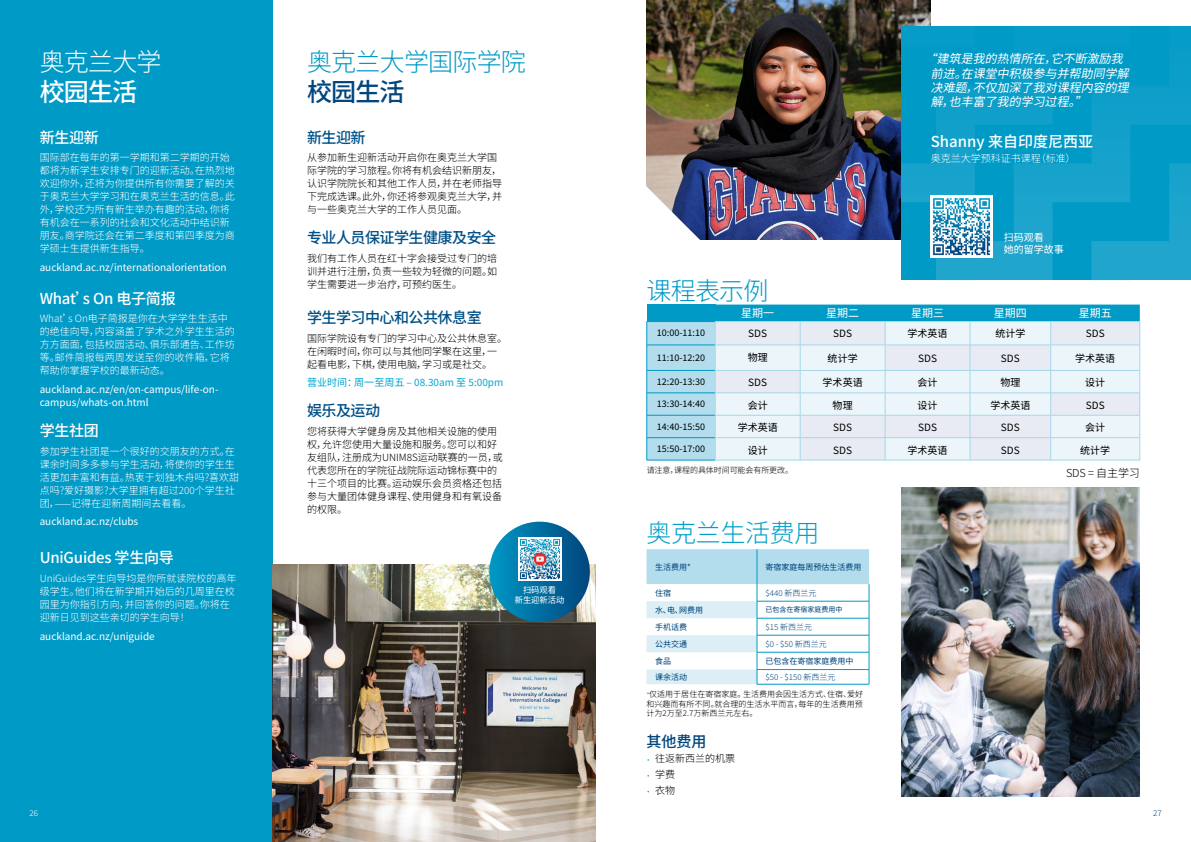
<style>
.page{position:relative;width:1191px;height:842px;background:#fff}
.page>*{position:absolute;margin:0;border:0;box-sizing:border-box;transform-origin:0 0}
.t1{font:100 25px "Noto Sans SC";letter-spacing:-.03em;color:#009ac7}
.t2{font:100 25px/30px "Noto Sans SC";letter-spacing:-.03em;color:#fff}
.t3{font:100 25px "Noto Sans SC";letter-spacing:-.015em;color:#00a1cb}
.t4{font:100 25px "Noto Sans SC";color:#00467f}
.t5{font:100 15px "Noto Sans SC";letter-spacing:-.015em;color:#fff}
.t6{font:100 15px "Noto Sans SC";letter-spacing:-.035em;color:#005188}
.t7{font:100 15px "Noto Sans SC";color:#00467f}
.t8{font:italic 100 12px/14.4px "Noto Sans SC";color:#fff}
.t9{font:100 11px "Noto Sans SC";color:#fff}
.t10{font:100 11px "Noto Sans SC";letter-spacing:-.01em;color:#000}
.t11{font:100 10px/13px "Noto Sans SC";color:#fff}
.t12{font:100 10px/13px "Noto Sans SC";color:#000}
.t13{font:100 10px "Noto Sans SC";color:#00a8d0}
.t14{font:100 9px "Noto Sans SC";color:#000}
.t15{font:100 8.3px/9.9px "Noto Sans SC";color:#fff;text-align:center}
.t16{font:100 8px/17.1px "Noto Sans SC";color:#000}
.t17{font:100 8px "Noto Sans SC";color:#00467f}
.t18{font:100 8px "Noto Sans SC";letter-spacing:-.01em;color:#4d494a}
.t19{font:100 8px "Noto Sans SC";color:#fff}
.t20{font:100 7px "Noto Sans SC";color:#00467f}
.s1{color:#00467f}
.s2{font-family:"National";font-weight:300;font-style:italic;color:#4d494a}
.s3{font-family:"National";font-weight:400;color:#fff}
</style>
<div class="page">
<img style="left:646px;top:0;width:284px;height:240px">
<svg style="left:902px;top:26px;width:289px;height:254px;background:#0b9dc9"></svg>
<img style="left:930px;top:195px;width:62px;height:62px">
<svg style="left:646px;top:183px;width:57px;height:57px"></svg>
<div style="left:0;top:0;width:272px;height:842px;background:#009ac7"></div>
<img style="left:272px;top:564px;width:324px;height:278px">
<img style="left:901px;top:488px;width:239px;height:308px">
<svg style="left:489px;top:522px;width:101px;height:100px;background:#0571a2"></svg>
<img style="left:518px;top:538px;width:43px;height:43px">
<svg style="left:646px;top:549px;width:224px;height:135px"></svg>
<hr style="left:757px;top:684px;width:112px;height:1px;background:#009ac7">
<hr style="left:646px;top:460px;width:69px;height:1px;background:#009ac7">
<svg style="left:646px;top:305px;width:494px;height:155px;background:#c3e3ef"></svg>
<hr style="left:715px;top:460px;width:85px;height:1px;background:#a5d7e9">
<hr style="left:800px;top:460px;width:85px;height:1px;background:#a5d7e9">
<hr style="left:885px;top:460px;width:85px;height:1px;background:#a5d7e9">
<hr style="left:970px;top:460px;width:80px;height:1px;background:#a5d7e9">
<hr style="left:1050px;top:460px;width:90px;height:1px;background:#a5d7e9">
<h1 class="t2" style="left:40px;top:47px;width:123px">奥克兰大学校园生活</h1>
<h2 class="t5" style="left:40px;top:129px;width:61px">新生迎新</h2>
<p class="t11" style="left:40px;top:151px;width:196px">国际部在每年的第一学期和第二学期的开始都将为新学生安排专门的迎新活动。在热烈地欢迎你外，还将为你提供所有你需要了解的关于奥克兰大学学习和在奥克兰生活的信息。此外，学校还为所有新生举办有趣的活动，你将有机会在一系列的社会和文化活动中结识新朋友。商学院还会在第二季度和第四季度为商学硕士生提供新生指导。</p>
<p class="t11" style="left:40px;top:261px;width:188px">auckland.ac.nz/internationalorientation</p>
<h2 class="t5" style="left:40px;top:290px;width:137px">What’s On 电子简报</h2>
<p class="t11" style="left:40px;top:312px;width:197px">What’s On电子简报是你在大学学生生活中的绝佳向导，内容涵盖了学术之外学生生活的方方面面，包括校园活动、俱乐部通告、工作坊等。邮件简报每两周发送至你的收件箱，它将帮助你掌握学校的最新动态。</p>
<p class="t11" style="left:40px;top:383px;width:180px">auckland.ac.nz/en/on-campus/life-on&shy;campus/whats-on.html</p>
<h2 class="t5" style="left:40px;top:422px;width:61px">学生社团</h2>
<p class="t11" style="left:40px;top:445px;width:201px">参加学生社团是一个很好的交朋友的方式。在课余时间多多参与学生活动，将使你的学生生活更加丰富和有益。热衷于划独木舟吗?喜欢甜点吗?爱好摄影?大学里拥有超过200个学生社团，——记得在迎新周期间去看看。</p>
<p class="t11" style="left:40px;top:515px;width:100px">auckland.ac.nz/clubs</p>
<h2 class="t5" style="left:40px;top:549px;width:136px">UniGuides 学生向导</h2>
<p class="t11" style="left:40px;top:572px;width:198px">UniGuides学生向导均是你所就读院校的高年级学生。他们将在新学期开始后的几周里在校园里为你指引方向，并回答你的问题。你将在迎新日见到这些亲切的学生向导！</p>
<p class="t11" style="left:40px;top:630px;width:117px">auckland.ac.nz/uniguide</p>
<p class="t19" style="left:30px;top:808px;width:10px">26</p>
<h1 class="t1" style="left:307px;top:48px;width:220px">奥克兰大学国际学院</h1>
<h1 class="t4" style="left:307px;top:78px;width:99px">校园生活</h1>
<h2 class="t6" style="left:307px;top:129px;width:60px">新生迎新</h2>
<p class="t12" style="left:307px;top:151px;width:196px">从参加新生迎新活动开启你在奥克兰大学国际学院的学习旅程。你将有机会结识新朋友，认识学院院长和其他工作人员，并在老师指导下完成选课。此外，你还将参观奥克兰大学，并与一些奥克兰大学的工作人员见面。</p>
<h2 class="t6" style="left:307px;top:229px;width:191px">专业人员保证学生健康及安全</h2>
<p class="t12" style="left:307px;top:252px;width:191px;text-align:justify">我们有工作人员在红十字会接受过专门的培训并进行注册，负责一些较为轻微的问题。如学生需要进一步治疗，可预约医生。</p>
<h2 class="t6" style="left:307px;top:309px;width:176px">学生学习中心和公共休息室</h2>
<p class="t12" style="left:307px;top:332px;width:202px">国际学院设有专门的学习中心及公共休息室。在闲暇时间，你可以与其他同学聚在这里，一起看电影，下棋，使用电脑，学习或是社交。</p>
<p class="t13" style="left:307px;top:377px;width:198px">营业时间：周一至周五 – 08.30am 至 5:00pm</p>
<h2 class="t6" style="left:307px;top:402px;width:75px">娱乐及运动</h2>
<p class="t12" style="left:307px;top:425px;width:197px">您将获得大学健身房及其他相关设施的使用权，允许您使用大量设施和服务。您可以和好友组队，注册成为UNIM8S运动联赛的一员，或代表您所在的学院征战院际运动锦标赛中的十三个项目的比赛。运动娱乐会员资格还包括参与大量团体健身课程、使用健身和有氧设备的权限。</p>
<p class="t15" style="left:515px;top:585px;width:51px">扫码观看<br>新生迎新活动</p>
<p class="t8" style="left:930px;top:52px;width:206px;text-indent:-6px">“建筑是我的热情所在，它不断激励我前进。在课堂中积极参与并帮助同学解决难题，不仅加深了我对课程内容的理解，也丰富了我的学习过程。”</p>
<h2 class="t5" style="left:930px;top:133px;width:164px">Shanny 来自印度尼西亚</h2>
<p class="t11" style="left:930px;top:152px;width:146px">奥克兰大学预科证书课程（标准）</p>
<p class="t11" style="left:1003px;top:232px;width:61px;line-height:12px">扫码观看<br>她的留学故事</p>
<h1 class="t1" style="left:646px;top:277px;width:123px">课程表示例</h1>
<p class="t9" style="left:741px;top:307px;width:34px">星期一</p>
<p class="t9" style="left:826px;top:307px;width:34px">星期二</p>
<p class="t9" style="left:911px;top:307px;width:34px">星期三</p>
<p class="t9" style="left:994px;top:307px;width:34px">星期四</p>
<p class="t9" style="left:1078px;top:307px;width:34px">星期五</p>
<p class="t14" style="left:657px;top:328px;width:50px">10:00-11:10</p>
<p class="t12" style="left:748px;top:327px;width:20px">SDS</p>
<p class="t12" style="left:833px;top:327px;width:20px">SDS</p>
<p class="t12" style="left:907px;top:327px;width:41px">学术英语</p>
<p class="t12" style="left:995px;top:327px;width:31px">统计学</p>
<p class="t12" style="left:1085px;top:327px;width:20px">SDS</p>
<p class="t14" style="left:657px;top:352px;width:50px">11:10-12:20</p>
<p class="t12" style="left:747px;top:351px;width:21px">物理</p>
<p class="t12" style="left:827px;top:352px;width:31px">统计学</p>
<p class="t12" style="left:918px;top:352px;width:20px">SDS</p>
<p class="t12" style="left:1001px;top:352px;width:20px">SDS</p>
<p class="t12" style="left:1075px;top:352px;width:41px">学术英语</p>
<p class="t14" style="left:657px;top:376px;width:50px">12:20-13:30</p>
<p class="t12" style="left:748px;top:376px;width:20px">SDS</p>
<p class="t12" style="left:822px;top:376px;width:41px">学术英语</p>
<p class="t12" style="left:917px;top:376px;width:21px">会计</p>
<p class="t12" style="left:1000px;top:376px;width:21px">物理</p>
<p class="t12" style="left:1085px;top:376px;width:21px">设计</p>
<p class="t14" style="left:657px;top:399px;width:50px">13:30-14:40</p>
<p class="t12" style="left:747px;top:399px;width:21px">会计</p>
<p class="t12" style="left:832px;top:399px;width:21px">物理</p>
<p class="t12" style="left:917px;top:399px;width:21px">设计</p>
<p class="t12" style="left:990px;top:399px;width:41px">学术英语</p>
<p class="t12" style="left:1085px;top:399px;width:20px">SDS</p>
<p class="t14" style="left:657px;top:421px;width:50px">14:40-15:50</p>
<p class="t12" style="left:737px;top:421px;width:41px">学术英语</p>
<p class="t12" style="left:833px;top:421px;width:20px">SDS</p>
<p class="t12" style="left:918px;top:421px;width:20px">SDS</p>
<p class="t12" style="left:1001px;top:421px;width:20px">SDS</p>
<p class="t12" style="left:1085px;top:421px;width:21px">会计</p>
<p class="t14" style="left:657px;top:444px;width:50px">15:50-17:00</p>
<p class="t12" style="left:747px;top:444px;width:21px">设计</p>
<p class="t12" style="left:833px;top:444px;width:20px">SDS</p>
<p class="t12" style="left:907px;top:444px;width:41px">学术英语</p>
<p class="t12" style="left:1001px;top:444px;width:20px">SDS</p>
<p class="t12" style="left:1080px;top:444px;width:31px">统计学</p>
<p class="t18" style="left:646px;top:466px;width:148px">请注意，课程的具体时间可能会有所更改。</p>
<p class="t10" style="left:1066px;top:467px;width:75px">SDS = 自主学习</p>
<h1 class="t3" style="left:646px;top:518px;width:174px">奥克兰生活费用</h1>
<p class="t17" style="left:655px;top:562px;width:37px">生活费用*</p>
<p class="t17" style="left:765px;top:562px;width:97px">寄宿家庭每周预估生活费用</p>
<p class="t17" style="left:655px;top:588px;width:17px">住宿</p>
<p class="t17" style="left:765px;top:588px;width:52px">$440 新西兰元</p>
<p class="t17" style="left:655px;top:605px;width:49px">水、电、网费用</p>
<p class="t20" style="left:765px;top:606px;width:78px">已包含在寄宿家庭费用中</p>
<p class="t17" style="left:655px;top:622px;width:33px">手机话费</p>
<p class="t17" style="left:765px;top:622px;width:48px">$15 新西兰元</p>
<p class="t17" style="left:655px;top:639px;width:33px">公共交通</p>
<p class="t17" style="left:765px;top:639px;width:63px">$0 - $50 新西兰元</p>
<p class="t17" style="left:655px;top:657px;width:17px">食品</p>
<p class="t17" style="left:765px;top:657px;width:89px">已包含在寄宿家庭费用中</p>
<p class="t17" style="left:655px;top:673px;width:33px">课余活动</p>
<p class="t16" style="left:646px;top:669px;width:218px;text-indent:119px"><span class="s1">$50 - $150 新西兰元<br></span><span class="s2">*</span>仅适用于居住在寄宿家庭。生活费用会因生活方式、住宿、爱好</p>
<p class="t16" style="left:646px;top:699px;width:217px;line-height:9.6px">和兴趣而有所不同。就合理的生活水平而言，每年的生活费用预计为2万至2.7万新西兰元左右。</p>
<h2 class="t7" style="left:646px;top:732px;width:61px">其他费用</h2>
<p class="t12" style="left:646px;top:752px;width:90px"><span class="s3">•</span> 往返新西兰的机票</p>
<p class="t12" style="left:646px;top:768px;width:30px"><span class="s3">•</span> 学费</p>
<p class="t12" style="left:646px;top:784px;width:30px"><span class="s3">•</span> 衣物</p>
<p class="t17" style="left:1153px;top:808px;width:10px">27</p>
</div>
